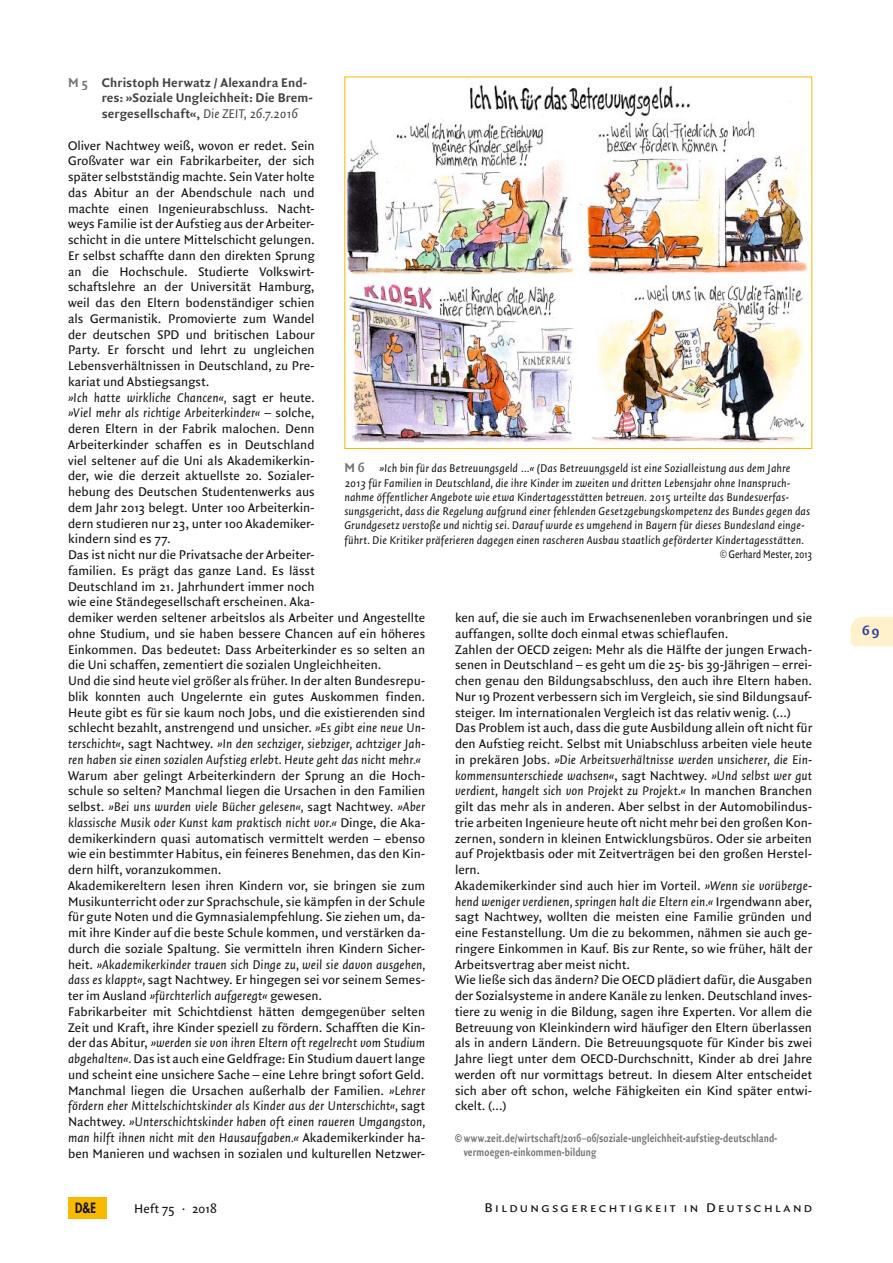
<style>
.page{position:relative;width:893px;height:1263px;background:#fff}
.page>*{position:absolute;margin:0;border:0;box-sizing:border-box;transform-origin:0 0}
.t1{font:800 13.8px "Futura";color:#141315;scale:.82 1}
.t2{font:13.5px/15.8px "Quadraat Sans";color:#141315}
.t3{font:700 13.5px/15.8px "Quadraat Sans";letter-spacing:.005em;color:#444446}
.t4{font:13.5px "Quadraat Sans Caps";letter-spacing:.135em;color:#141315;scale:1.1 1}
.t5{font:700 13.5px "Quadraat Sans";color:#2b3e9c;scale:1.1 1}
.t6{font:italic 12px/14.2px "Quadraat Sans";letter-spacing:.01em;color:#141315}
.t7{font:700 12px/14.2px "Quadraat Sans";letter-spacing:.01em;color:#737477;scale:.8 1}
.t8{font:12px "Quadraat Sans";color:#141315;scale:.8 1}
.s1{color:#737477}
.s2{font-weight:400;font-style:italic}
.s3{font-style:italic}
.s4{font-weight:700;font-style:normal;font-size:13.5px;color:#737477}
.s5{font-weight:400;font-style:italic;color:#141315}
</style>
<div class="page">
<img style="left:346px;top:82px;width:462px;height:361px">
<svg style="left:851px;top:617px;width:42px;height:29px"></svg>
<div style="left:68px;top:1197px;width:38px;height:21px;background:#f9b900"></div>
<p class="t3" style="left:102px;top:75px;width:213px;text-indent:-34px"><span class="s1">M 5</span> Christoph Herwatz / Alexandra End&shy;res: »Soziale Ungleichheit: Die Brem&shy;sergesellschaft«, <span class="s2">Die ZEIT, 26.7.2016</span></p>
<p class="t2" style="left:68px;top:138px;width:359px">Oliver Nachtwey weiß, wovon er redet. Sein<br>Großvater war ein Fabrikarbeiter, der sich<br>später selbstständig machte. Sein Vater holte<br>das Abitur an der Abendschule nach und<br>machte einen Ingenieurabschluss. Nacht-<br>weys Familie ist der Aufstieg aus der Arbeiter-<br>schicht in die untere Mittelschicht gelungen.<br>Er selbst schaffte dann den direkten Sprung<br>an die Hochschule. Studierte Volkswirt-<br>schaftslehre an der Universität Hamburg,<br>weil das den Eltern bodenständiger schien<br>als Germanistik. Promovierte zum Wandel<br>der deutschen SPD und britischen Labour<br>Party. Er forscht und lehrt zu ungleichen Lebensverhältnissen in Deutschland, zu Pre-<br>kariat und Abstiegsangst.<br><span class="s3">»Ich hatte wirkliche Chancen«,</span> sagt er heute.<br><span class="s3">»Viel mehr als richtige Arbeiterkinder«</span> – solche,<br>deren Eltern in der Fabrik malochen. Denn<br>Arbeiterkinder schaffen es in Deutschland<br>viel seltener auf die Uni als Akademikerkin-<br>der, wie die derzeit aktuellste 20. Sozialer-<br>hebung des Deutschen Studentenwerks aus<br>dem Jahr 2013 belegt. Unter 100 Arbeiterkin-<br>dern studieren nur 23, unter 100 Akademiker-<br>kindern sind es 77.<br>Das ist nicht nur die Privatsache der Arbeiter-<br>familien. Es prägt das ganze Land. Es lässt<br>Deutschland im 21. Jahrhundert immer noch<br>wie eine Ständegesellschaft erscheinen. Aka-<br>demiker werden seltener arbeitslos als Arbeiter und Angestellte ohne Studium, und sie haben bessere Chancen auf ein höheres Einkommen. Das bedeutet: Dass Arbeiterkinder es so selten an die Uni schaffen, zementiert die sozialen Ungleichheiten.<br>Und die sind heute viel größer als früher. In der alten Bundesrepu&shy;blik konnten auch Ungelernte ein gutes Auskommen finden.<br>Heute gibt es für sie kaum noch Jobs, und die existierenden sind schlecht bezahlt, anstrengend und unsicher. <span class="s3">»Es gibt eine neue Un&shy;terschicht«</span>, sagt Nachtwey. <span class="s3">»In den sechziger, siebziger, achtziger Jah&shy;ren haben sie einen sozialen Aufstieg erlebt. Heute geht das nicht mehr.«</span></p>
<p class="t2" style="left:68px;top:768px;width:359px">Warum aber gelingt Arbeiterkindern der Sprung an die Hoch&shy;schule so selten? Manchmal liegen die Ursachen in den Familien selbst. <span class="s3">»Bei uns wurden viele Bücher gelesen«,</span> sagt Nachtwey. <span class="s3">»Aber klassische Musik oder Kunst kam praktisch nicht vor.«</span> Dinge, die Aka&shy;demikerkindern quasi automatisch vermittelt werden – ebenso wie ein bestimmter Habitus, ein feineres Benehmen, das den Kin&shy;dern hilft, voranzukommen.<br>Akademikereltern lesen ihren Kindern vor, sie bringen sie zum Musikunterricht oder zur Sprachschule, sie kämpfen in der Schule für gute Noten und die Gymnasialempfehlung. Sie ziehen um, da&shy;mit ihre Kinder auf die beste Schule kommen, und verstärken da&shy;durch die soziale Spaltung. Sie vermitteln ihren Kindern Sicher&shy;heit. <span class="s3">»Akademikerkinder trauen sich Dinge zu, weil sie davon ausgehen, dass es klappt«,</span> sagt Nachtwey. Er hingegen sei vor seinem Semes&shy;ter im Ausland <span class="s3">»fürchterlich aufgeregt«</span> gewesen.<br>Fabrikarbeiter mit Schichtdienst hätten demgegenüber selten Zeit und Kraft, ihre Kinder speziell zu fördern. Schafften die Kin&shy;der das Abitur, <span class="s3">»werden sie von ihren Eltern oft regelrecht vom Studium abgehalten«.</span> Das ist auch eine Geldfrage: Ein Studium dauert lange und scheint eine unsichere Sache – eine Lehre bringt sofort Geld.<br>Manchmal liegen die Ursachen außerhalb der Familien. <span class="s3">»Lehrer fördern eher Mittelschichtskinder als Kinder aus der Unterschicht«,</span> sagt Nachtwey. <span class="s3">»Unterschichtskinder haben oft einen raueren Umgangston, man hilft ihnen nicht mit den Hausaufgaben.«</span> Akademikerkinder ha&shy;ben Manieren und wachsen in sozialen und kulturellen Netzwer-</p>
<p class="t6" style="left:344px;top:462px;width:467px"><span class="s4">M 6</span> »Ich bin für das Betreuungsgeld …« (Das Betreuungsgeld ist eine Sozialleistung aus dem Jahre 2013 für Familien in Deutschland, die ihre Kinder im zweiten und dritten Lebensjahr ohne Inanspruch&shy;nahme öffentlicher Angebote wie etwa Kindertagesstätten betreuen. 2015 urteilte das Bundesverfas&shy;sungsgericht, dass die Regelung aufgrund einer fehlenden Gesetzgebungskompetenz des Bundes gegen das Grundgesetz verstoße und nichtig sei. Darauf wurde es umgehend in Bayern für dieses Bundesland einge&shy;führt. Die Kritiker präferieren dagegen einen rascheren Ausbau staatlich geförderter Kindertagesstätten.</p>
<p class="t8" style="left:720px;top:549px;width:117px">© Gerhard Mester, 2013</p>
<p class="t2" style="left:455px;top:611px;width:359px">ken auf, die sie auch im Erwachsenenleben voranbringen und sie auffangen, sollte doch einmal etwas schieflaufen.<br>Zahlen der OECD zeigen: Mehr als die Hälfte der jungen Erwach&shy;senen in Deutschland – es geht um die 25- bis 39-Jährigen – errei&shy;chen genau den Bildungsabschluss, den auch ihre Eltern haben.<br>Nur 19 Prozent verbessern sich im Vergleich, sie sind Bildungsauf&shy;steiger. Im internationalen Vergleich ist das relativ wenig. (…)<br>Das Problem ist auch, dass die gute Ausbildung allein oft nicht für den Aufstieg reicht. Selbst mit Uniabschluss arbeiten viele heute in prekären Jobs. <span class="s3">»Die Arbeitsverhältnisse werden unsicherer, die Ein&shy;kommensunterschiede wachsen«</span>, sagt Nachtwey. <span class="s3">»Und selbst wer gut verdient, hangelt sich von Projekt zu Projekt.«</span> In manchen Branchen gilt das mehr als in anderen. Aber selbst in der Automobilindus&shy;trie arbeiten Ingenieure heute oft nicht mehr bei den großen Kon&shy;zernen, sondern in kleinen Entwicklungsbüros. Oder sie arbeiten auf Projektbasis oder mit Zeitverträgen bei den großen Herstel&shy;lern.<br>Akademikerkinder sind auch hier im Vorteil. <span class="s3">»Wenn sie vorüberge&shy;hend weniger verdienen, springen halt die Eltern ein.«</span> Irgendwann aber, sagt Nachtwey, wollten die meisten eine Familie gründen und eine Festanstellung. Um die zu bekommen, nähmen sie auch ge&shy;ringere Einkommen in Kauf. Bis zur Rente, so wie früher, hält der Arbeitsvertrag aber meist nicht.<br>Wie ließe sich das ändern? Die OECD plädiert dafür, die Ausgaben der Sozialsysteme in andere Kanäle zu lenken. Deutschland inves&shy;tiere zu wenig in die Bildung, sagen ihre Experten. Vor allem die Betreuung von Kleinkindern wird häufiger den Eltern überlassen als in andern Ländern. Die Betreuungsquote für Kinder bis zwei Jahre liegt unter dem OECD-Durchschnitt, Kinder ab drei Jahre werden oft nur vormittags betreut. In diesem Alter entscheidet sich aber oft schon, welche Fähigkeiten ein Kind später entwi&shy;ckelt. (…)</p>
<p class="t7" style="left:464px;top:1132px;width:394px;text-indent:-9px"><span class="s5">©</span> www.zeit.de/wirtschaft/2016–06/soziale-ungleichheit-aufstieg-deutschland&shy;vermoegen-einkommen-bildung</p>
<p class="t1" style="left:75px;top:1201px;width:27px">D&amp;E</p>
<p class="t2" style="left:134px;top:1201px;width:84px">Heft 75 · 2018</p>
<p class="t4" style="left:485px;top:1199px;width:299px">Bildungsgerechtigkeit in Deutschland</p>
<p class="t5" style="left:862px;top:625px;width:17px">69</p>
</div>
